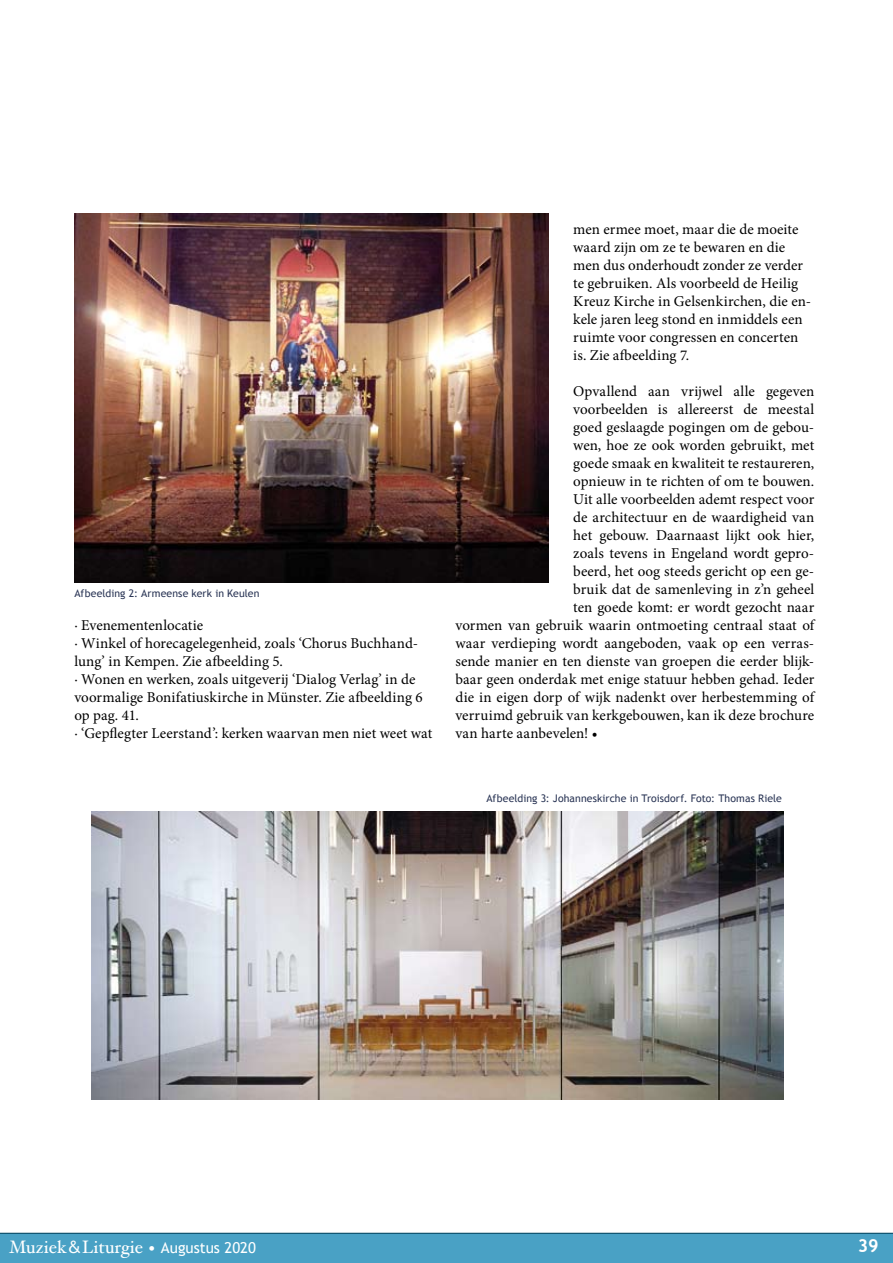
<style>
.page{position:relative;width:893px;height:1263px;background:#fff}
.page>*{position:absolute;margin:0;border:0;box-sizing:border-box;transform-origin:0 0}
.t1{font:18px "Hoefler Text";color:#fff}
.t2{font:700 18px "Trebuchet MS";color:#fff}
.t3{font:15px/18px "Minion Pro";color:#000}
.t4{font:10.5px "Trebuchet MS";letter-spacing:.01em;color:#2b3656}
.s1{font-family:"Syntax LT Std"}
.s2{font-family:"Trebuchet MS";font-size:16.5px}
.s3{font-family:"Trebuchet MS";font-size:15px}
</style>
<div class="page">
<div style="left:0;top:1233px;width:893px;height:30px;background:#49a1c5"></div>
<img style="left:74px;top:213px;width:474px;height:369px">
<img style="left:92px;top:811px;width:691px;height:288px">
<p class="t4" style="left:74px;top:587px;width:187px">Afbeelding 2: Armeense kerk in Keulen</p>
<p class="t3" style="left:74px;top:616px;width:359px">· Evenementenlocatie<br>· Winkel of horecagelegenheid, zoals ‘Chorus Buchhand&shy;lung’ in Kempen. Zie afbeelding 5.<br>· Wonen en werken, zoals uitgeverij ‘Dialog Verlag’ in de voormalige Bonifatiuskirche in Münster. Zie afbeelding 6 op pag. 41.<br>· ‘Gepflegter Leerstand’: kerken waarvan men niet weet wat</p>
<p class="t3" style="left:573px;top:220px;width:239px">men ermee moet, maar die de moeite waard zijn om ze te bewaren en die men dus onderhoudt zonder ze verder te gebruiken. Als voorbeeld de Heilig Kreuz Kirche in Gelsenkirchen, die en&shy;kele jaren leeg stond en inmiddels een ruimte voor congressen en concerten is. Zie afbeelding 7.</p>
<p class="t3" style="left:573px;top:382px;width:243px">Opvallend aan vrijwel alle gegeven</p>
<p class="t3" style="left:573px;top:400px;width:243px">voorbeelden is allereerst de meestal</p>
<p class="t3" style="left:573px;top:418px;width:243px">goed geslaagde pogingen om de gebou-</p>
<p class="t3" style="left:573px;top:436px;width:243px">wen, hoe ze ook worden gebruikt, met</p>
<p class="t3" style="left:573px;top:454px;width:243px">goede smaak en kwaliteit te restaureren,</p>
<p class="t3" style="left:573px;top:472px;width:243px">opnieuw in te richten of om te bouwen.</p>
<p class="t3" style="left:573px;top:490px;width:243px">Uit alle voorbeelden ademt respect voor</p>
<p class="t3" style="left:573px;top:508px;width:243px">de architectuur en de waardigheid van</p>
<p class="t3" style="left:573px;top:526px;width:243px">het gebouw. Daarnaast lijkt ook hier,</p>
<p class="t3" style="left:573px;top:544px;width:243px">zoals tevens in Engeland wordt gepro-</p>
<p class="t3" style="left:573px;top:562px;width:243px">beerd, het oog steeds gericht op een ge-</p>
<p class="t3" style="left:573px;top:580px;width:243px">bruik dat de samenleving in z’n geheel</p>
<p class="t3" style="left:573px;top:598px;width:243px">ten goede komt: er wordt gezocht naar</p>
<p class="t3" style="left:455px;top:616px;width:360px">vormen van gebruik waarin ontmoeting centraal staat of</p>
<p class="t3" style="left:455px;top:634px;width:360px">waar verdieping wordt aangeboden, vaak op een verras-</p>
<p class="t3" style="left:455px;top:652px;width:360px">sende manier en ten dienste van groepen die eerder blijk-</p>
<p class="t3" style="left:455px;top:670px;width:360px">baar geen onderdak met enige statuur hebben gehad. Ieder</p>
<p class="t3" style="left:455px;top:688px;width:360px">die in eigen dorp of wijk nadenkt over herbestemming of</p>
<p class="t3" style="left:455px;top:706px;width:360px">verruimd gebruik van kerkgebouwen, kan ik deze brochure</p>
<p class="t3" style="left:455px;top:724px;width:144px">van harte aanbevelen! •</p>
<p class="t4" style="left:486px;top:792px;width:297px">Afbeelding 3: Johanneskirche in Troisdorf. Foto: Thomas Riele</p>
<p class="t1" style="left:9px;top:1236px;width:248px">Muziek<span class="s1">&amp;</span>Liturgie <span class="s2">•</span> <span class="s3">Augustus 2020</span></p>
<p class="t2" style="left:858px;top:1234px;width:23px">39</p>
</div>
